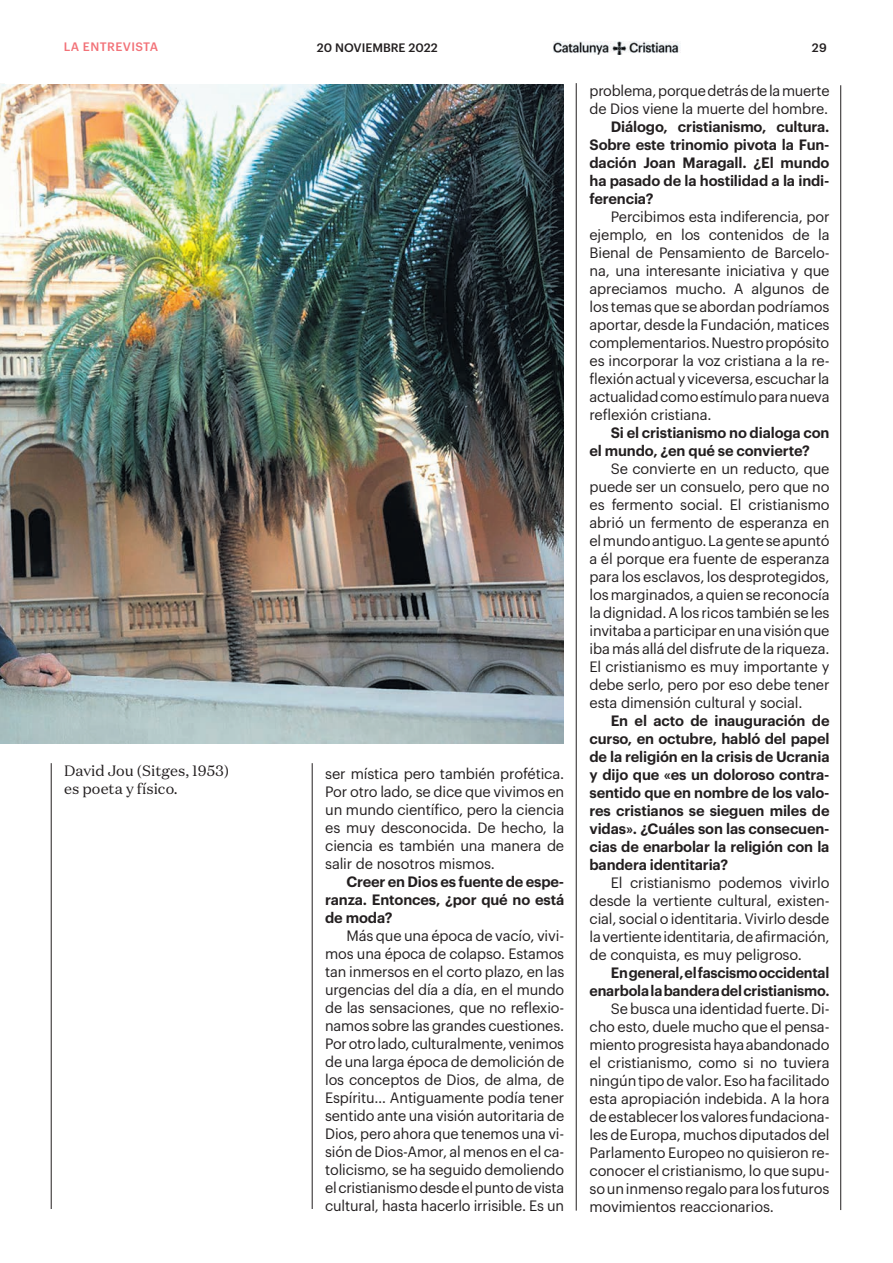
<style>
.page{position:relative;width:893px;height:1263px;background:#fff}
.page>*{position:absolute;margin:0;border:0;box-sizing:border-box;transform-origin:0 0}
.t1{font:15px/18px "Domaine Text";color:#231f20}
.t2{font:14.7px/18px "Graphik";letter-spacing:-.01em;color:#231f20;text-align:justify}
.t3{font:600 14.7px/18px "Graphik";letter-spacing:-.01em;color:#231f20;text-align:justify}
.t4{font:500 12px "Graphik";color:#231f20}
.t5{font:500 12px "Graphik";letter-spacing:.035em;color:#f27278}
</style>
<div class="page">
<img style="left:554px;top:41px;width:125px;height:13px">
<hr style="left:840px;top:85px;width:1px;height:1125px;background:#231f20">
<hr style="left:51px;top:763px;width:1px;height:446px;background:#231f20">
<hr style="left:312px;top:763px;width:1px;height:446px;background:#231f20">
<hr style="left:576px;top:83px;width:1px;height:1127px;background:#231f20">
<img style="left:0;top:85px;width:564px;height:659px">
<p class="t5" style="left:64px;top:38px;width:96px">LA ENTREVISTA</p>
<p class="t4" style="left:317px;top:38px;width:122px">20 NOVIEMBRE 2022</p>
<p class="t4" style="left:812px;top:39px;width:17px">29</p>
<p class="t1" style="left:64px;top:761px;width:167px">David Jou (Sitges, 1953) es poeta y físico.</p>
<p class="t2" style="left:325px;top:764px;width:241px">ser mística pero también profética.<br>Por otro lado, se dice que vivimos en un mundo científico, pero la ciencia es muy desconocida. De hecho, la ciencia es también una manera de salir de nosotros mismos.</p>
<p class="t3" style="left:325px;top:872px;width:241px;text-indent:21px">Creer en Dios es fuente de espe&shy;ranza. Entonces, ¿por qué no está de moda?</p>
<p class="t2" style="left:325px;top:926px;width:241px;text-indent:21px">Más que una época de vacío, vivi&shy;mos una época de colapso. Estamos tan inmersos en el corto plazo, en las urgencias del día a día, en el mundo de las sensaciones, que no reflexio&shy;namos sobre las grandes cuestiones.<br>Por otro lado, culturalmente, venimos de una larga época de demolición de los conceptos de Dios, de alma, de Espíritu… Antiguamente podía tener sentido ante una visión autoritaria de Dios, pero ahora que tenemos una vi&shy;sión de Dios-Amor, al menos en el ca&shy;tolicismo, se ha seguido demoliendo el cristianismo desde el punto de vista cultural, hasta hacerlo irrisible. Es un</p>
<p class="t2" style="left:589px;top:80px;width:242px">problema, porque detrás de la muerte de Dios viene la muerte del hombre.</p>
<p class="t3" style="left:589px;top:116px;width:242px;text-indent:21px">Diálogo, cristianismo, cultura.<br>Sobre este trinomio pivota la Fun&shy;dación Joan Maragall. ¿El mundo ha pasado de la hostilidad a la indi&shy;ferencia?</p>
<p class="t2" style="left:589px;top:207px;width:242px;text-indent:21px">Percibimos esta indiferencia, por ejemplo, en los contenidos de la Bienal de Pensamiento de Barcelo&shy;na, una interesante iniciativa y que apreciamos mucho. A algunos de los temas que se abordan podríamos aportar, desde la Fundación, matices complementarios. Nuestro propósito es incorporar la voz cristiana a la re&shy;flexión actual y viceversa, escuchar la actualidad como estímulo para nueva reflexión cristiana.</p>
<p class="t3" style="left:589px;top:422px;width:241px;text-indent:21px">Si el cristianismo no dialoga con el mundo, ¿en qué se convierte?</p>
<p class="t2" style="left:589px;top:458px;width:242px;text-indent:21px">Se convierte en un reducto, que puede ser un consuelo, pero que no es fermento social. El cristianismo abrió un fermento de esperanza en el mundo antiguo. La gente se apuntó a él porque era fuente de esperanza para los esclavos, los desprotegidos, los marginados, a quien se reconocía la dignidad. A los ricos también se les invitaba a participar en una visión que iba más allá del disfrute de la riqueza.<br>El cristianismo es muy importante y debe serlo, pero por eso debe tener esta dimensión cultural y social.</p>
<p class="t3" style="left:589px;top:710px;width:242px;text-indent:21px">En el acto de inauguración de curso, en octubre, habló del papel de la religión en la crisis de Ucrania y dijo que «es un doloroso contra&shy;sentido que en nombre de los valo&shy;res cristianos se sieguen miles de vidas». ¿Cuáles son las consecuen&shy;cias de enarbolar la religión con la bandera identitaria?</p>
<p class="t2" style="left:589px;top:872px;width:242px;text-indent:21px">El cristianismo podemos vivirlo desde la vertiente cultural, existen&shy;cial, social o identitaria. Vivirlo desde la vertiente identitaria, de afirmación, de conquista, es muy peligroso.</p>
<p class="t3" style="left:589px;top:962px;width:242px;text-align:right">En general, el fascismo occidental enarbola la bandera del cristianismo.</p>
<p class="t2" style="left:589px;top:999px;width:242px;text-indent:21px">Se busca una identidad fuerte. Di&shy;cho esto, duele mucho que el pensa&shy;miento progresista haya abandonado el cristianismo, como si no tuviera ningún tipo de valor. Eso ha facilitado esta apropiación indebida. A la hora de establecer los valores fundaciona&shy;les de Europa, muchos diputados del Parlamento Europeo no quisieron re&shy;conocer el cristianismo, lo que supu&shy;so un inmenso regalo para los futuros movimientos reaccionarios.</p>
</div>
